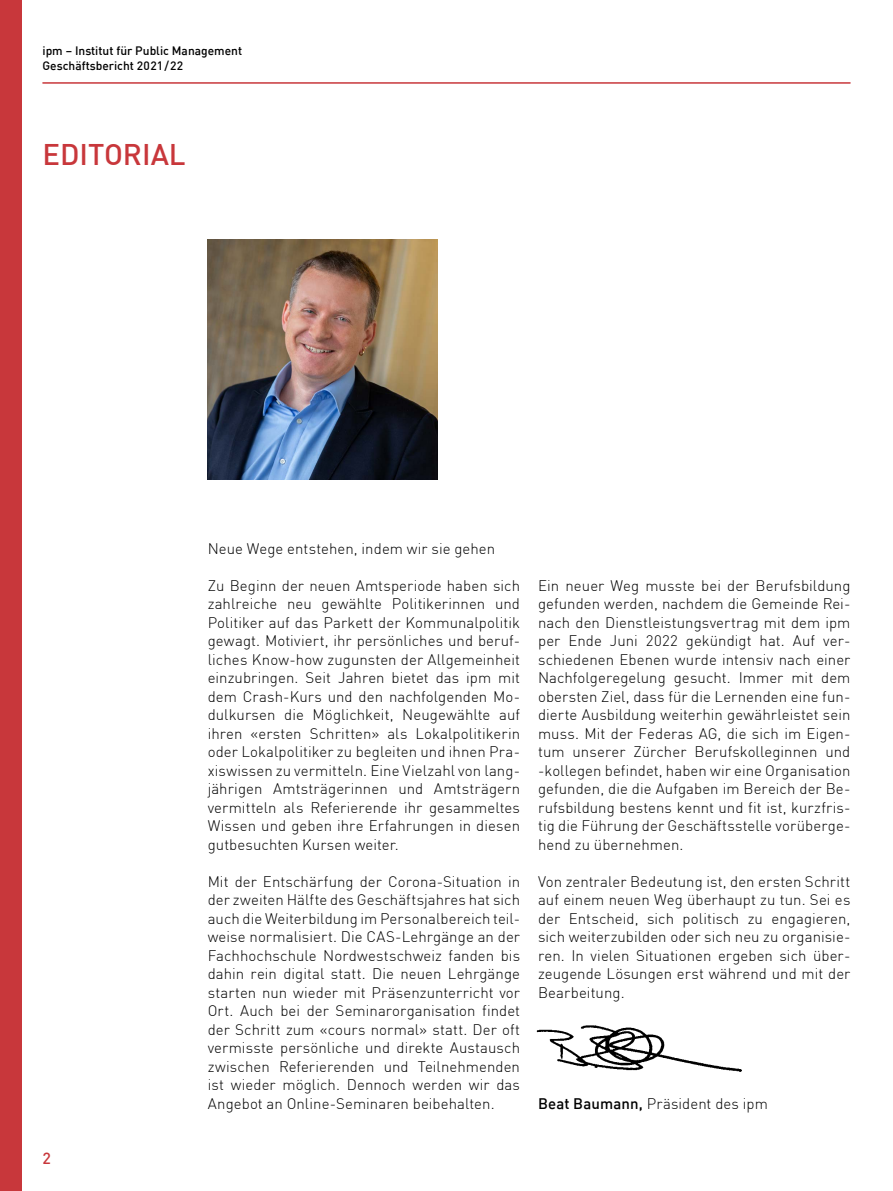
<style>
.page{position:relative;width:893px;height:1191px;background:#fff}
.page>*{position:absolute;margin:0;border:0;box-sizing:border-box;transform-origin:0 0}
.t1{font:500 29.25px "DIN";color:#c8373b}
.t2{font:500 15.9px "DIN";color:#c8373b}
.t3{font:300 15px/18.5px "DIN";letter-spacing:.005em;color:#000;text-align:justify}
.t4{font:500 12px/15px "DIN";color:#000}
.s1{font-weight:500}
</style>
<div class="page">
<img style="left:536px;top:1025px;width:206px;height:47px">
<hr style="left:43px;top:83px;width:807px;height:1px;background:#c8373b">
<div style="left:0;top:0;width:21px;height:1191px;background:#c8373b"></div>
<img style="left:208px;top:239px;width:229px;height:240px">
<p class="t4" style="left:43px;top:42px;width:201px">ipm – Institut für Public Management<br>Geschäftsbericht 2021/22</p>
<h1 class="t1" style="left:43px;top:136px;width:145px">EDITORIAL</h1>
<p class="t2" style="left:43px;top:1148px;width:10px">2</p>
<p class="t3" style="left:208px;top:539px;width:289px">Neue Wege entstehen, indem wir sie gehen</p>
<p class="t3" style="left:208px;top:576px;width:314px">Zu Beginn der neuen Amtsperiode haben sich zahlreiche neu gewählte Politikerinnen und Politiker auf das Parkett der Kommunalpolitik gewagt. Motiviert, ihr persönliches und beruf&shy;liches Know-how zugunsten der Allgemeinheit einzubringen. Seit Jahren bietet das ipm mit dem Crash-Kurs und den nachfolgenden Mo&shy;dulkursen die Möglichkeit, Neugewählte auf ihren «ersten Schritten» als Lokalpolitikerin oder Lokalpolitiker zu begleiten und ihnen Pra&shy;xiswissen zu vermitteln. Eine Vielzahl von lang&shy;jährigen Amtsträgerinnen und Amtsträgern vermitteln als Referierende ihr gesammeltes Wissen und geben ihre Erfahrungen in diesen gutbesuchten Kursen weiter.</p>
<p class="t3" style="left:208px;top:872px;width:314px">Mit der Entschärfung der Corona-Situation in der zweiten Hälfte des Geschäftsjahres hat sich auch die Weiterbildung im Personalbereich teil&shy;weise normalisiert. Die CAS-Lehrgänge an der Fachhochschule Nordwestschweiz fanden bis dahin rein digital statt. Die neuen Lehrgänge starten nun wieder mit Präsenzunterricht vor Ort. Auch bei der Seminarorganisation findet der Schritt zum «cours normal» statt. Der oft vermisste persönliche und direkte Austausch zwischen Referierenden und Teilnehmenden ist wieder möglich. Dennoch werden wir das Angebot an Online-Seminaren beibehalten.</p>
<p class="t3" style="left:538px;top:576px;width:314px">Ein neuer Weg musste bei der Berufsbildung gefunden werden, nachdem die Gemeinde Rei&shy;nach den Dienstleistungsvertrag mit dem ipm per Ende Juni 2022 gekündigt hat. Auf ver&shy;schiedenen Ebenen wurde intensiv nach einer Nachfolgeregelung gesucht. Immer mit dem obersten Ziel, dass für die Lernenden eine fun&shy;dierte Ausbildung weiterhin gewährleistet sein muss. Mit der Federas AG, die sich im Eigen&shy;tum unserer Zürcher Berufskolleginnen und -kollegen befindet, haben wir eine Organisation gefunden, die die Aufgaben im Bereich der Be&shy;rufsbildung bestens kennt und fit ist, kurzfris&shy;tig die Führung der Geschäftsstelle vorüberge&shy;hend zu übernehmen.</p>
<p class="t3" style="left:538px;top:872px;width:314px">Von zentraler Bedeutung ist, den ersten Schritt auf einem neuen Weg überhaupt zu tun. Sei es der Entscheid, sich politisch zu engagieren, sich weiterzubilden oder sich neu zu organisie&shy;ren. In vielen Situationen ergeben sich über&shy;zeugende Lösungen erst während und mit der Bearbeitung.</p>
<p class="t3" style="left:538px;top:1093px;width:231px"><span class="s1">Beat Baumann,</span> Präsident des ipm</p>
</div>
